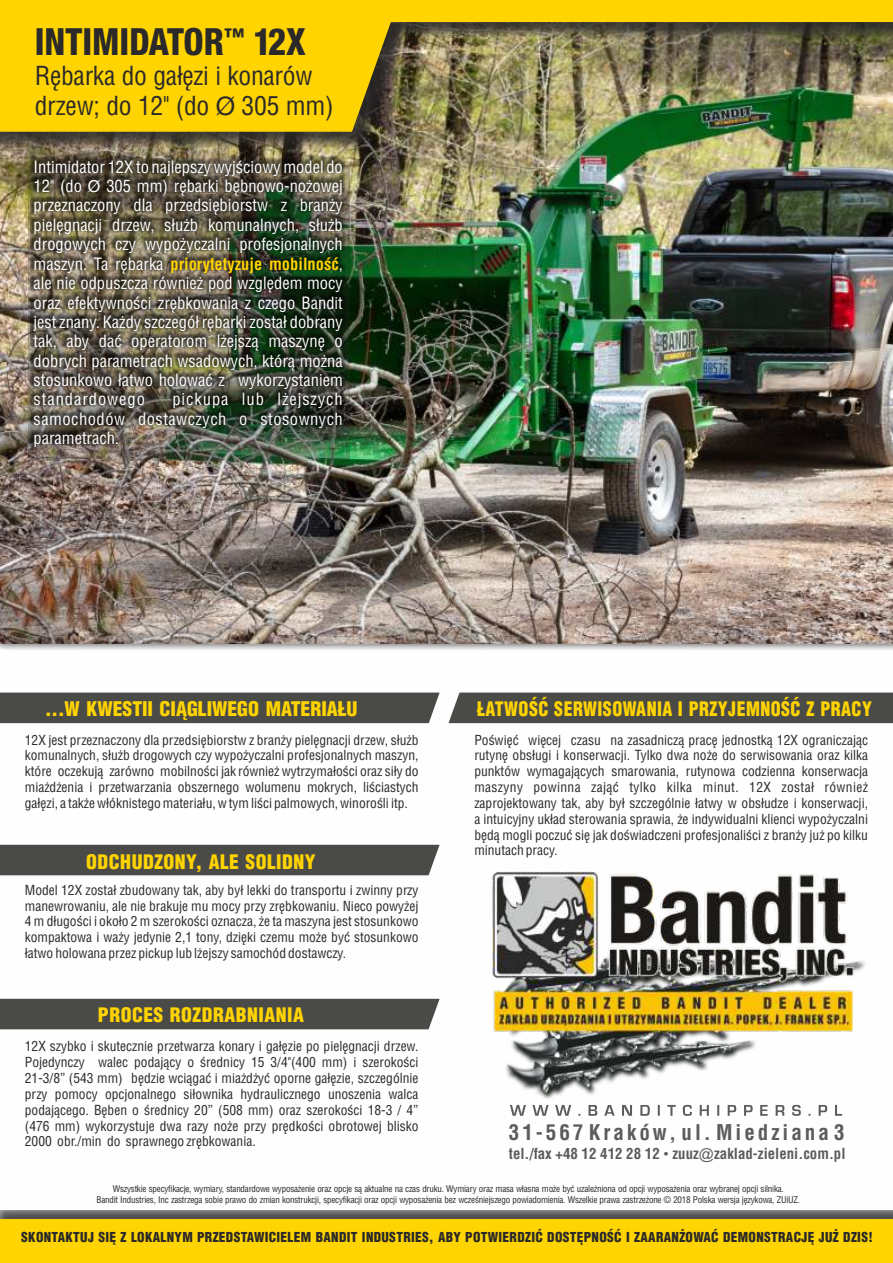
<style>
.page{position:relative;width:893px;height:1263px;background:#fff}
.page>*{position:absolute;margin:0;border:0;box-sizing:border-box;transform-origin:0 0}
.t1{font:800 condensed 37.5px "Helvetica Neue LT Std";color:#2b2929;scale:.94 1}
.t2{font:25.65px/30px "Switzerland Condensed";letter-spacing:-.01em;color:#2b2929}
.t3{font:700 21.15px "Switzerland Condensed";letter-spacing:.14em;color:#5c5c5c}
.t4{font:900 19.65px "Switzerland Cond";color:#ffd400}
.t5{font:900 19.5px "Switzerland Cond";letter-spacing:.025em;color:#ffd400}
.t6{font:900 19.5px "Switzerland Cond";letter-spacing:.025em;color:#ffd400;scale:.92 1}
.t7{font:16.5px/19.4px "Switzerland Condensed";letter-spacing:.03em;color:#fff;text-align:justify}
.t8{font:700 14.85px "Switzerland Condensed";color:#5c5c5c}
.t9{font:13.5px/15.9px "Switzerland Condensed";color:#2b2929;text-align:justify}
.t10{font:900 13.35px "Switzerland Cond";letter-spacing:.025em;color:#2b2929}
.t11{font:9px/10.5px "Switzerland Condensed";letter-spacing:-.025em;color:#2b2929;text-align:center}
.s1{font-family:"Helvetica Neue LT Pro"}
.s2{font-weight:700;color:#ffd400}
.s3{font-family:"Arial";font-weight:400;font-style:italic}
</style>
<div class="page">
<img style="left:0;top:643px;width:893px;height:568px">
<div style="left:0;top:1211px;width:893px;height:52px;background:linear-gradient(to right,#5c5a5a,#5b5959)"></div>
<div style="left:0;top:1219px;width:893px;height:44px;background:#ffd400"></div>
<div style="left:0;top:692px;width:440px;height:31px;background:#4a4a47"></div>
<div style="left:0;top:845px;width:440px;height:30px;background:#4a4a47"></div>
<div style="left:448px;top:692px;width:445px;height:31px;background:#4a4a47"></div>
<div style="left:0;top:999px;width:440px;height:30px;background:#4a4a47"></div>
<img style="left:471px;top:855px;width:402px;height:251px">
<svg style="left:510px;top:1105px;width:332px;height:11px"></svg>
<img style="left:0;top:149px;width:893px;height:494px">
<img style="left:0;top:132px;width:893px;height:17px">
<img style="left:0;top:0;width:893px;height:132px">
<div style="left:30px;top:154px;width:328px;height:379px;background:#2b2929;opacity:.98"></div>
<h1 class="t1" style="left:35px;top:28px;width:290px">INTIMIDATOR<sup>™</sup> 12X</h1>
<h2 class="t2" style="left:35px;top:63px;width:300px">Rębarka do gałęzi i konarów drzew; do 12" (do <span class="s1">Ø</span> 305 mm)</h2>
<p class="t7" style="left:34px;top:158px;width:311px">Intimidator 12X to najlepszy wyjściowy model do 12" (do <span class="s1">Ø</span> 305 mm) rębarki bębnowo-nożowej przeznaczony dla przedsiębiorstw z branży pielęgnacji drzew, służb komunalnych, służb drogowych czy wypożyczalni profesjonalnych maszyn. Ta rębarka <span class="s2">priorytetyzuje mobilność</span>, ale nie odpuszcza również pod względem mocy oraz efektywności zrębkowania z czego Bandit jest znany. Każdy szczegół rębarki został dobrany tak, aby dać operatorom lżejszą maszynę o dobrych parametrach wsadowych, którą można stosunkowo łatwo holować z wykorzystaniem standardowego</p>
<p class="t7" style="left:34px;top:391px;width:311px;text-indent:139px">pickupa lub lżejszych samochodów dostawczych o stosownych parametrach.</p>
<h3 class="t4" style="left:45px;top:700px;width:314px">...W KWESTII CIĄGLIWEGO MATERIAŁU</h3>
<h3 class="t6" style="left:477px;top:701px;width:431px">ŁATWOŚĆ SERWISOWANIA I PRZYJEMNOŚĆ Z PRACY</h3>
<p class="t9" style="left:25px;top:733px;width:395px">12X jest przeznaczony dla przedsiębiorstw z branży pielęgnacji drzew, służb komunalnych, służb drogowych czy wypożyczalni profesjonalnych maszyn, które oczekują zarówno mobilności jak również wytrzymałości oraz siły do miażdżenia i przetwarzania obszernego wolumenu mokrych, liściastych gałęzi, a także włóknistego materiału, w tym liści palmowych, winorośli itp.</p>
<p class="t9" style="left:474px;top:733px;width:395px">Poświęć więcej czasu na zasadniczą pracę jednostką 12X ograniczając rutynę obsługi i konserwacji. Tylko dwa noże do serwisowania oraz kilka punktów wymagających smarowania, rutynowa codzienna konserwacja maszyny powinna zająć tylko kilka minut. 12X został również zaprojektowany tak, aby był szczególnie łatwy w obsłudze i konserwacji, a intuicyjny układ sterowania sprawia, że indywidualni klienci wypożyczalni będą mogli poczuć się jak doświadczeni profesjonaliści z branży już po kilku minutach pracy.</p>
<p class="t9" style="left:25px;top:883px;width:395px">Model 12X został zbudowany tak, aby był lekki do transportu i zwinny przy manewrowaniu, ale nie brakuje mu mocy przy zrębkowaniu. Nieco powyżej 4 m długości i około 2 m szerokości oznacza, że ta maszyna jest stosunkowo kompaktowa i waży jedynie 2,1 tony, dzięki czemu może być stosunkowo łatwo holowana przez pickup lub lżejszy samochód dostawczy.</p>
<h3 class="t5" style="left:86px;top:853px;width:231px">ODCHUDZONY, ALE SOLIDNY</h3>
<h3 class="t5" style="left:98px;top:1006px;width:207px">PROCES ROZDRABNIANIA</h3>
<p class="t9" style="left:25px;top:1039px;width:395px">12X szybko i skutecznie przetwarza konary i gałęzie po pielęgnacji drzew.<br>Pojedynczy walec podający o średnicy 15 3/4"(400 mm) i szerokości 21-3/8” (543 mm) będzie wciągać i miażdżyć oporne gałęzie, szczególnie przy pomocy opcjonalnego siłownika hydraulicznego unoszenia walca podającego. Bęben o średnicy 20” (508 mm) oraz szerokości 18-3 / 4” (476 mm) wykorzystuje dwa razy noże przy prędkości obrotowej blisko 2000 obr./min do sprawnego zrębkowania.</p>
<h3 class="t3" style="left:509px;top:1123px;width:337px">31-567 Kraków, ul. Miedziana 3</h3>
<p class="t8" style="left:509px;top:1147px;width:338px">tel./fax +48 12 412 28 12 <span class="s3">•</span> zuuz<span class="s3">@</span>zaklad-zieleni.com.pl</p>
<p class="t11" style="left:97px;top:1184px;width:705px">Wszystkie specyfikacje, wymiary, standardowe wyposażenie oraz opcje są aktualne na czas druku. Wymiary oraz masa własna może być uzależniona od opcji wyposażenia oraz wybranej opcji silnika.<br>Bandit Industries, Inc zastrzega sobie prawo do zmian konstrukcji, specyfikacji oraz opcji wyposażenia bez wcześniejszego powiadomienia. Wszelkie prawa zastrzeżone © 2018 Polska wersja językowa, ZUiUZ.</p>
<p class="t10" style="left:21px;top:1231px;width:853px">SKONTAKTUJ SIĘ Z LOKALNYM PRZEDSTAWICIELEM BANDIT INDUSTRIES, ABY POTWIERDZIĆ DOSTĘPNOŚĆ I ZAARANŻOWAĆ DEMONSTRACJĘ JUŻ DZIS!</p>
</div>
